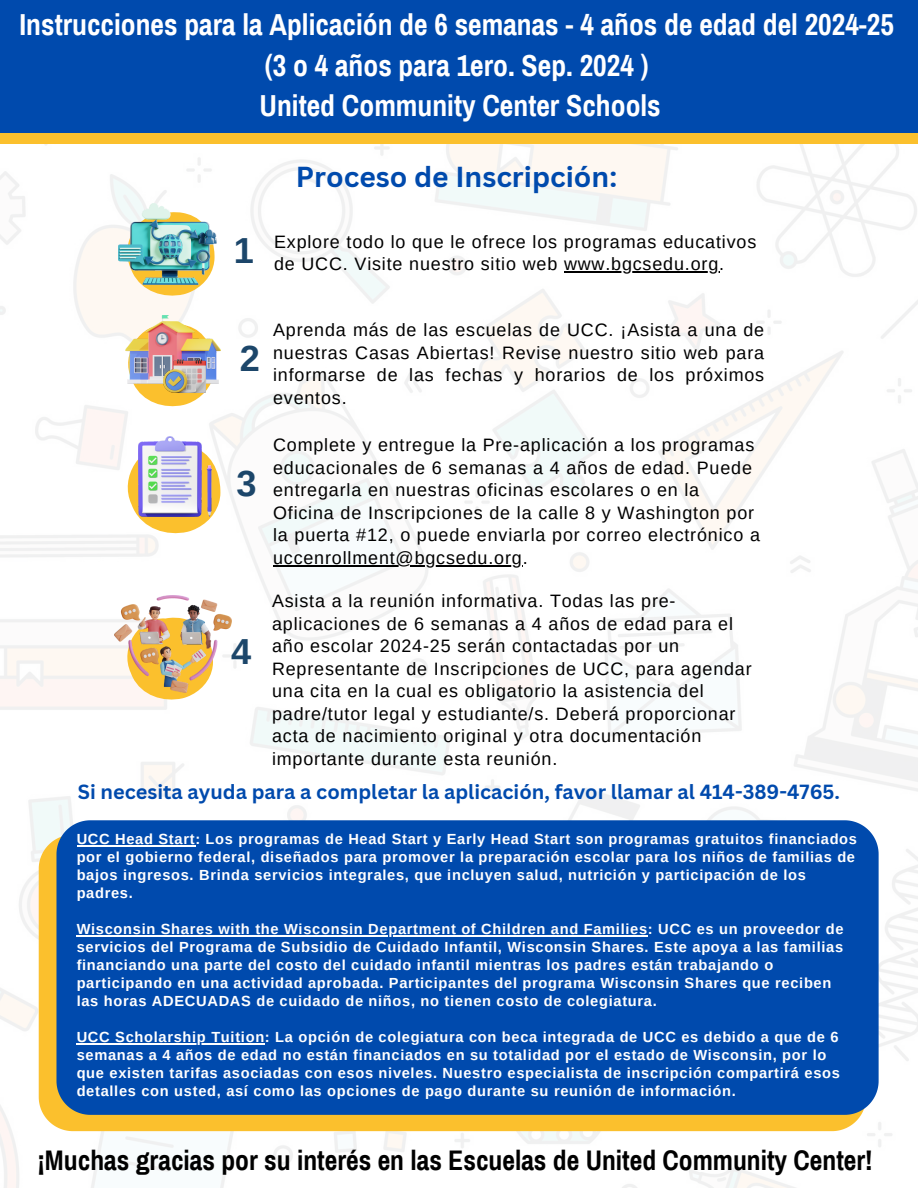
<style>
.page{position:relative;width:918px;height:1188px;background:#fff}
.page>*{position:absolute;margin:0;border:0;box-sizing:border-box;transform-origin:0 0}
.t1{font:700 36.15px "Arimo";color:#1c466a}
.t2{font:700 29.7px "Archivo Narrow";color:#fff}
.t3{font:700 28.2px "Canva Sans";color:#004aad}
.t4{font:700 27.6px "Archivo Narrow";color:#000}
.t5{font:700 19.95px "Canva Sans";color:#004aad}
.t6{font:18px/22.5px "Arimo";letter-spacing:.045em;color:#000}
.t7{font:700 14.7px/18px "Arimo";letter-spacing:.045em;color:#fff}
</style>
<div class="page">
<img style="left:0;top:144px;width:918px;height:1044px">
<svg style="left:120px;top:323px;width:94px;height:86px"></svg>
<svg style="left:119px;top:285px;width:95px;height:14px"></svg>
<img style="left:118px;top:204px;width:98px;height:81px">
<img style="left:126px;top:316px;width:94px;height:67px">
<img style="left:164px;top:359px;width:42px;height:34px">
<svg style="left:119px;top:443px;width:101px;height:94px"></svg>
<img style="left:138px;top:437px;width:73px;height:80px">
<svg style="left:119px;top:693px;width:94px;height:10px"></svg>
<img style="left:114px;top:596px;width:117px;height:97px">
<div style="left:39px;top:835px;width:827px;height:296px;background:#fbc02d"></div>
<div style="left:56px;top:820px;width:823px;height:295px;background:#004aad"></div>
<div style="left:0;top:0;width:918px;height:134px;background:#004aad"></div>
<div style="left:0;top:134px;width:918px;height:10px;background:#fbc02d"></div>
<hr style="left:564px;top:272px;width:155px;height:1px;background:#000">
<hr style="left:273px;top:565px;width:250px;height:1px;background:#000">
<hr style="left:77px;top:846px;width:118px;height:1px;background:#fff">
<hr style="left:77px;top:936px;width:571px;height:1px;background:#fff">
<hr style="left:77px;top:1044px;width:188px;height:1px;background:#fff">
<p class="t2" style="left:20px;top:9px;width:876px">Instrucciones para la Aplicación de 6 semanas - 4 años de edad del 2024-25</p>
<p class="t2" style="left:265px;top:50px;width:385px">(3 o 4 años para 1ero. Sep. 2024 )</p>
<p class="t2" style="left:260px;top:90px;width:403px">United Community Center Schools</p>
<p class="t1" style="left:234px;top:231px;width:22px">1</p>
<p class="t3" style="left:296px;top:157px;width:323px">Proceso de Inscripción:</p>
<p class="t6" style="left:274px;top:230px;width:484px">Explore todo lo que le ofrece los programas educativos de UCC. Visite nuestro sitio web www.bgcsedu.org.</p>
<p class="t1" style="left:240px;top:338px;width:22px">2</p>
<p class="t1" style="left:237px;top:463px;width:22px">3</p>
<p class="t1" style="left:231px;top:631px;width:22px">4</p>
<p class="t6" style="left:273px;top:319px;width:493px;text-align:justify">Aprenda más de las escuelas de UCC. ¡Asista a una de nuestras Casas Abiertas! Revise nuestro sitio web para informarse de las fechas y horarios de los próximos eventos.</p>
<p class="t6" style="left:273px;top:434px;width:488px">Complete y entregue la Pre-aplicación a los programas educacionales de 6 semanas a 4 años de edad. Puede entregarla en nuestras oficinas escolares o en la Oficina de Inscripciones de la calle 8 y Washington por la puerta #12, o puede enviarla por correo electrónico a uccenrollment@bgcsedu.org.</p>
<p class="t6" style="left:272px;top:590px;width:481px">Asista a la reunión informativa. Todas las pre&shy;aplicaciones de 6 semanas a 4 años de edad para el año escolar 2024-25 serán contactadas por un Representante de Inscripciones de UCC, para agendar una cita en la cual es obligatorio la asistencia del padre/tutor legal y estudiante/s. Deberá proporcionar acta de nacimiento original y otra documentación importante durante esta reunión.</p>
<p class="t5" style="left:78px;top:777px;width:764px">Si necesita ayuda para a completar la aplicación, favor llamar al 414-389-4765.</p>
<p class="t7" style="left:77px;top:830px;width:782px">UCC Head Start: Los programas de Head Start y Early Head Start son programas gratuitos financiados por el gobierno federal, diseñados para promover la preparación escolar para los niños de familias de bajos ingresos. Brinda servicios integrales, que incluyen salud, nutrición y participación de los padres.</p>
<p class="t7" style="left:77px;top:920px;width:768px">Wisconsin Shares with the Wisconsin Department of Children and Families: UCC es un proveedor de servicios del Programa de Subsidio de Cuidado Infantil, Wisconsin Shares. Este apoya a las familias financiando una parte del costo del cuidado infantil mientras los padres están trabajando o participando en una actividad aprobada. Participantes del programa Wisconsin Shares que reciben las horas ADECUADAS de cuidado de niños, no tienen costo de colegiatura.</p>
<p class="t7" style="left:77px;top:1028px;width:765px">UCC Scholarship Tuition: La opción de colegiatura con beca integrada de UCC es debido a que de 6 semanas a 4 años de edad no están financiados en su totalidad por el estado de Wisconsin, por lo que existen tarifas asociadas con esos niveles. Nuestro especialista de inscripción compartirá esos detalles con usted, así como las opciones de pago durante su reunión de información.</p>
<p class="t4" style="left:37px;top:1145px;width:837px">¡Muchas gracias por su interés en las Escuelas de United Community Center!</p>
</div>
